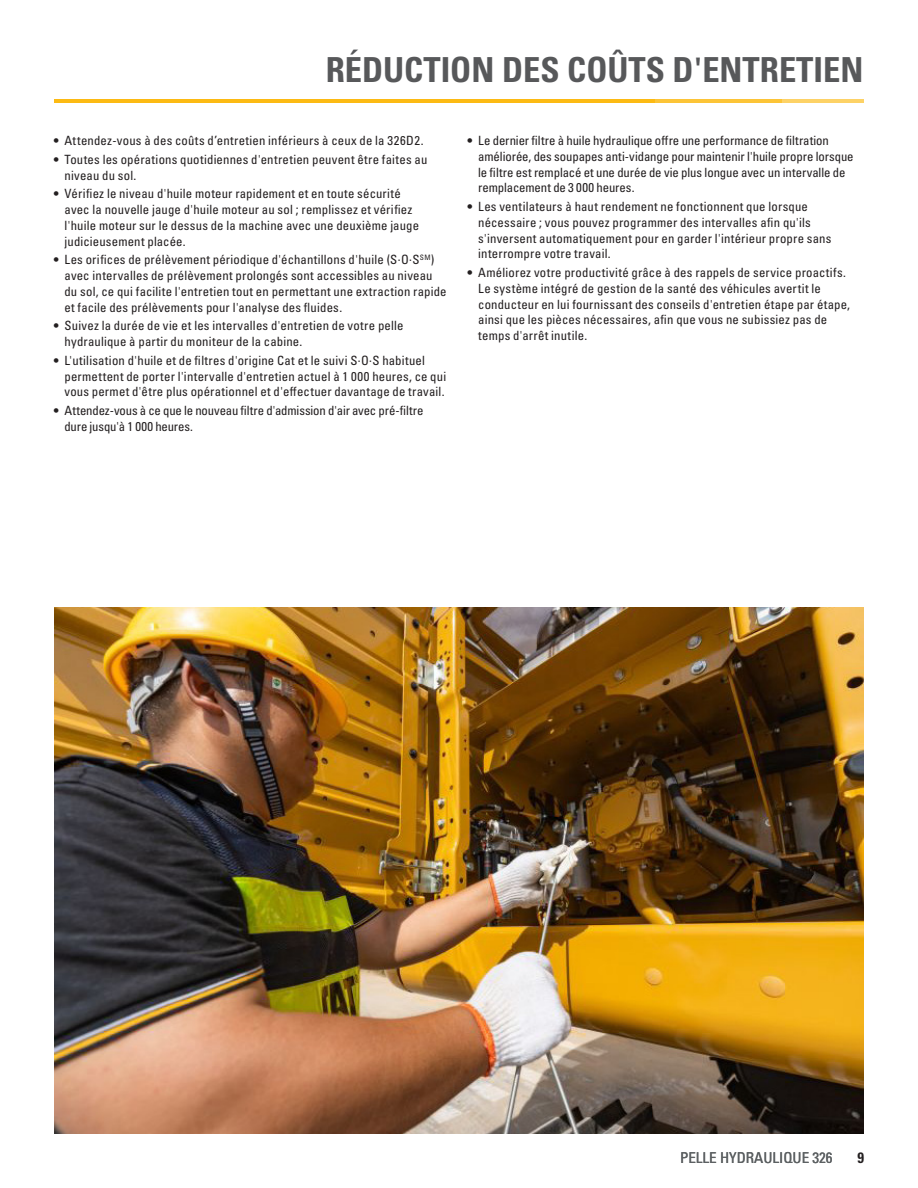
<style>
.page{position:relative;width:918px;height:1188px;background:#fff}
.page>*{position:absolute;margin:0;border:0;box-sizing:border-box;transform-origin:0 0}
.Headline_medium_gray{font:34.5px "Univers LTCYR 67 Bold Cond";color:#57585a}
.Running_footer-RH{font:condensed 15px "Univers LTCYR 57";color:#5d6163}
.t1{font:15px "Univers LTCYR 67 Bold Cond";color:#231f20}
.t2{font:condensed 12.75px/15.8px "Univers LTCYR 57";letter-spacing:.015em;color:#231f20}
.t3{font:condensed 12.75px/15.8px "Univers LTCYR 57";letter-spacing:-.005em;color:#231f20}
.t4{font:condensed 12.75px/15.8px "Univers LTCYR 57";letter-spacing:-.01em;color:#231f20}
</style>
<div class="page">
<hr style="left:54px;top:99px;width:601px;height:4px;background:#fcba13">
<hr style="left:654px;top:99px;width:128px;height:4px;background:#fcc437">
<hr style="left:782px;top:99px;width:81px;height:4px;background:#fdd266">
<img style="left:54px;top:608px;width:809px;height:526px">
<p class="Headline_medium_gray" style="left:326px;top:48px;width:539px">RÉDUCTION DES COÛTS D'ENTRETIEN</p>
<p class="t2" style="left:54px;top:132px;width:371px">• Attendez-vous à des coûts d’entretien inférieurs à ceux de la 326D2.</p>
<p class="t2" style="left:64px;top:151px;width:364px;text-indent:-10px">• Toutes les opérations quotidiennes d'entretien peuvent être faites au niveau du sol.</p>
<p class="t2" style="left:64px;top:186px;width:356px;text-indent:-10px">• Vérifiez le niveau d'huile moteur rapidement et en toute sécurité avec la nouvelle jauge d'huile moteur au sol ; remplissez et vérifiez l'huile moteur sur le dessus de la machine avec une deuxième jauge judicieusement placée.</p>
<p class="t2" style="left:64px;top:252px;width:384px;text-indent:-10px">• Les orifices de prélèvement périodique d'échantillons d'huile (S·O·S<sup>SM</sup>) avec intervalles de prélèvement prolongés sont accessibles au niveau du sol, ce qui facilite l'entretien tout en permettant une extraction rapide et facile des prélèvements pour l'analyse des fluides.</p>
<p class="t2" style="left:64px;top:318px;width:341px;text-indent:-10px">• Suivez la durée de vie et les intervalles d'entretien de votre pelle hydraulique à partir du moniteur de la cabine.</p>
<p class="t2" style="left:64px;top:352px;width:383px;text-indent:-10px">• L'utilisation d'huile et de filtres d'origine Cat et le suivi S∙O∙S habituel permettent de porter l'intervalle d'entretien actuel à 1 000 heures, ce qui vous permet d'être plus opérationnel et d'effectuer davantage de travail.</p>
<p class="t4" style="left:64px;top:402px;width:360px;text-indent:-10px">• Attendez-vous à ce que le nouveau filtre d'admission d'air avec pré-filtre dure jusqu'à 1 000 heures.</p>
<p class="t3" style="left:478px;top:132px;width:377px;text-indent:-10px">• Le dernier filtre à huile hydraulique offre une performance de filtration améliorée, des soupapes anti-vidange pour maintenir l'huile propre lorsque le filtre est remplacé et une durée de vie plus longue avec un intervalle de remplacement de 3 000 heures.</p>
<p class="t2" style="left:478px;top:198px;width:355px;text-indent:-10px">• Les ventilateurs à haut rendement ne fonctionnent que lorsque nécessaire ; vous pouvez programmer des intervalles afin qu'ils s'inversent automatiquement pour en garder l'intérieur propre sans interrompre votre travail.</p>
<p class="t2" style="left:478px;top:264px;width:373px;text-indent:-10px">• Améliorez votre productivité grâce à des rappels de service proactifs.<br>Le système intégré de gestion de la santé des véhicules avertit le conducteur en lui fournissant des conseils d'entretien étape par étape, ainsi que les pièces nécessaires, afin que vous ne subissiez pas de temps d'arrêt inutile.</p>
<p class="Running_footer-RH" style="left:680px;top:1148px;width:154px">PELLE HYDRAULIQUE 326</p>
<p class="t1" style="left:857px;top:1148px;width:8px">9</p>
</div>
